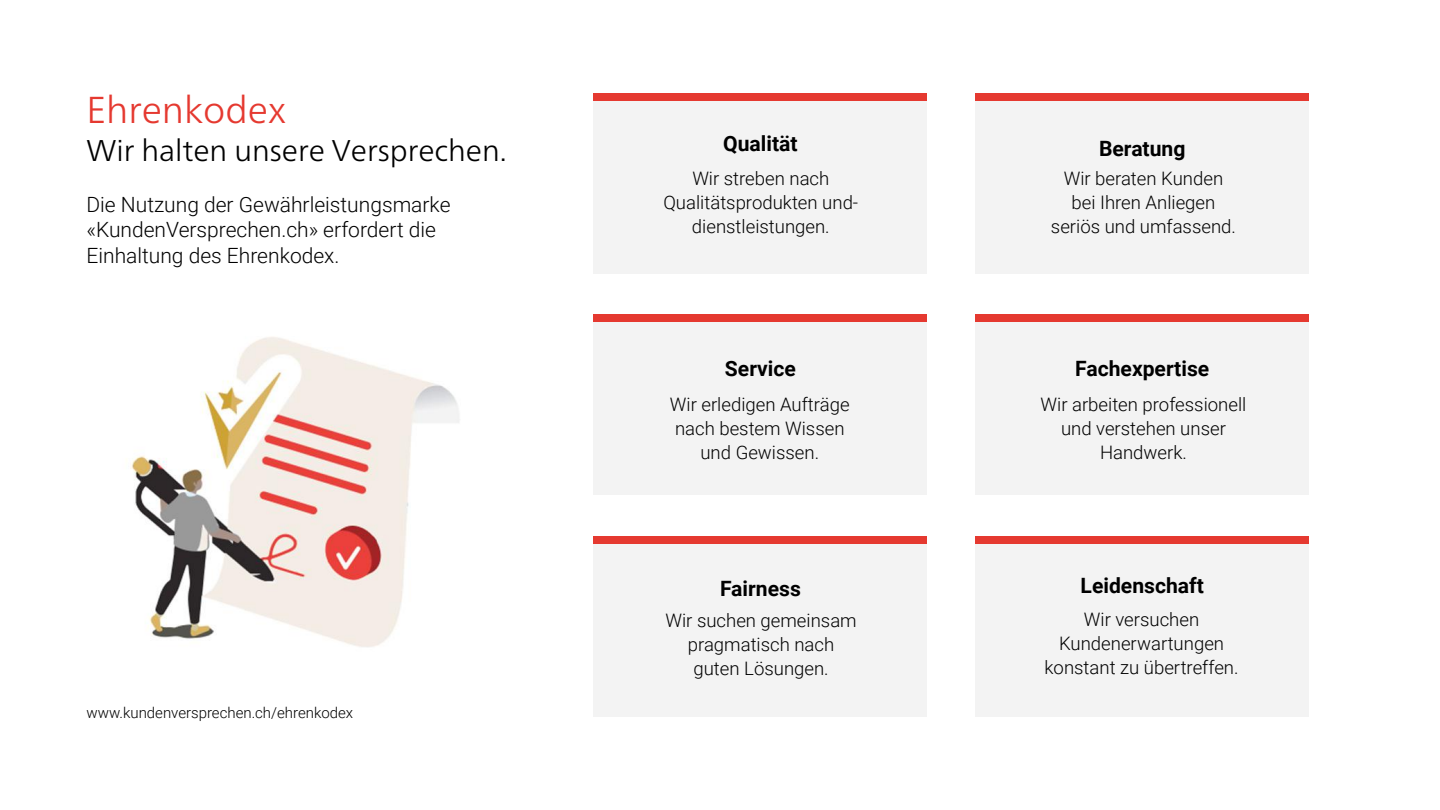
<style>
.page{position:relative;width:1440px;height:810px;background:#fff}
.page>*{position:absolute;margin:0;border:0;box-sizing:border-box;transform-origin:0 0}
.t1{font:300 37.5px "Frutiger Neue LT";color:#e53930}
.t2{font:300 30px "Frutiger Neue LT";color:#000}
.t3{font:700 21.15px "Roboto";color:#000}
.t4{font:300 21px/25.2px "Roboto";color:#000}
.t5{font:300 18.6px/24px "Roboto";color:#000;text-align:center}
.t6{font:300 15px "Roboto";color:#000}
</style>
<div class="page">
<div style="left:594px;top:93px;width:333px;height:181px;background:#f3f3f3"></div>
<div style="left:594px;top:315px;width:333px;height:180px;background:#f3f3f3"></div>
<div style="left:594px;top:536px;width:333px;height:181px;background:#f3f3f3"></div>
<div style="left:975px;top:93px;width:333px;height:181px;background:#f3f3f3"></div>
<div style="left:975px;top:315px;width:333px;height:180px;background:#f3f3f3"></div>
<div style="left:975px;top:536px;width:333px;height:181px;background:#f3f3f3"></div>
<div style="left:594px;top:93px;width:333px;height:7px;background:#e53930"></div>
<div style="left:594px;top:315px;width:333px;height:7px;background:#e53930"></div>
<div style="left:594px;top:536px;width:333px;height:7px;background:#e53930"></div>
<div style="left:975px;top:93px;width:333px;height:7px;background:#e53930"></div>
<div style="left:975px;top:315px;width:333px;height:7px;background:#e53930"></div>
<div style="left:975px;top:536px;width:333px;height:7px;background:#e53930"></div>
<img style="left:130px;top:337px;width:330px;height:310px">
<h1 class="t1" style="left:86px;top:87px;width:201px">Ehrenkodex</h1>
<h2 class="t2" style="left:86px;top:133px;width:422px">Wir halten unsere Versprechen.</h2>
<p class="t4" style="left:86px;top:191px;width:366px">Die Nutzung der Gewährleistungsmarke «KundenVersprechen.ch» erfordert die<br>Einhaltung des Ehrenkodex.</p>
<p class="t6" style="left:86px;top:702px;width:268px">www.kundenversprechen.ch/ehrenkodex</p>
<p class="t3" style="left:723px;top:129px;width:76px">Qualität</p>
<p class="t5" style="left:663px;top:166px;width:196px">Wir streben nach<br>Qualitätsprodukten und&shy;dienstleistungen.</p>
<p class="t3" style="left:725px;top:353px;width:72px">Service</p>
<p class="t5" style="left:670px;top:392px;width:181px">Wir erledigen Aufträge nach bestem Wissen und Gewissen.</p>
<p class="t3" style="left:720px;top:574px;width:82px">Fairness</p>
<p class="t5" style="left:665px;top:608px;width:193px">Wir suchen gemeinsam pragmatisch nach guten Lösungen.</p>
<p class="t3" style="left:1099px;top:133px;width:88px">Beratung</p>
<p class="t5" style="left:1051px;top:166px;width:186px">Wir beraten Kunden bei Ihren Anliegen seriös und umfassend.</p>
<p class="t3" style="left:1075px;top:353px;width:136px">Fachexpertise</p>
<p class="t5" style="left:1041px;top:392px;width:207px">Wir arbeiten professionell und verstehen unser<br>Handwerk.</p>
<p class="t3" style="left:1081px;top:570px;width:125px">Leidenschaft</p>
<p class="t5" style="left:1045px;top:606px;width:196px">Wir versuchen<br>Kundenerwartungen konstant zu übertreffen.</p>
</div>
